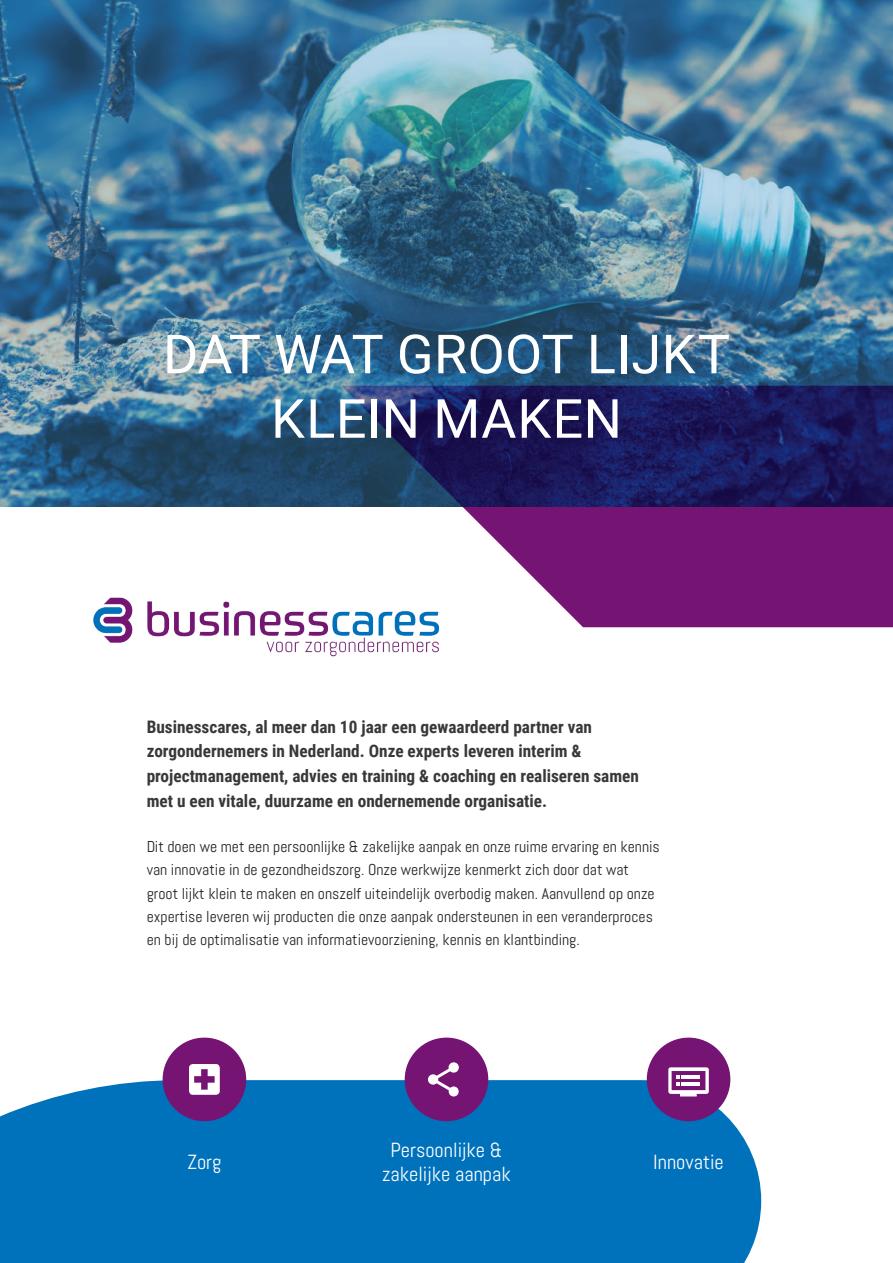
<style>
.page{position:relative;width:893px;height:1263px;background:#fff}
.page>*{position:absolute;margin:0;border:0;box-sizing:border-box;transform-origin:0 0}
.t1{font:54px/64.5px "Roboto";letter-spacing:.005em;color:#fff;text-align:center}
.t2{font:20.4px/24.5px "Abel";color:#fff;text-align:center}
.t3{font:700 17.25px/24.8px "Roboto Condensed";color:#383839}
.t4{font:15.75px/23.2px "Abel";color:#231f20}
</style>
<div class="page">
<div style="left:0;top:1080px;width:761px;height:183px;background:#0072bc"></div>
<svg style="left:327px;top:506px;width:566px;height:121px;fill:#761473"></svg>
<div style="left:163px;top:1037px;width:83px;height:84px;background:#761473;border-radius:50%"></div>
<svg style="left:189px;top:1064px;width:31px;height:31px"></svg>
<div style="left:405px;top:1037px;width:83px;height:84px;background:#761473;border-radius:50%"></div>
<svg style="left:428px;top:1062px;width:31px;height:34px"></svg>
<div style="left:647px;top:1037px;width:83px;height:84px;background:#761473;border-radius:50%"></div>
<svg style="left:668px;top:1067px;width:41px;height:29px"></svg>
<svg style="left:0;top:0;width:893px;height:506px;background:#3b698f"></svg>
<img style="left:93px;top:593px;width:350px;height:64px">
<h1 class="t1" style="left:163px;top:320px;width:569px">DAT WAT GROOT LIJKT<br>KLEIN MAKEN</h1>
<p class="t3" style="left:147px;top:713px;width:494px">Businesscares, al meer dan 10 jaar een gewaardeerd partner van zorgondernemers in Nederland. Onze experts leveren interim &amp; projectmanagement, advies en training &amp; coaching en realiseren samen met u een vitale, duurzame en ondernemende organisatie.</p>
<p class="t4" style="left:147px;top:835px;width:515px">Dit doen we met een persoonlijke &amp; zakelijke aanpak en onze ruime ervaring en kennis van innovatie in de gezondheidszorg. Onze werkwijze kenmerkt zich door dat wat groot lijkt klein te maken en onszelf uiteindelijk overbodig maken. Aanvullend op onze expertise leveren wij producten die onze aanpak ondersteunen in een veranderproces en bij de optimalisatie van informatievoorziening, kennis en klantbinding.</p>
<p class="t2" style="left:187px;top:1150px;width:36px">Zorg</p>
<p class="t2" style="left:382px;top:1138px;width:130px">Persoonlijke &amp; zakelijke aanpak</p>
<p class="t2" style="left:653px;top:1150px;width:72px">Innovatie</p>
</div>
